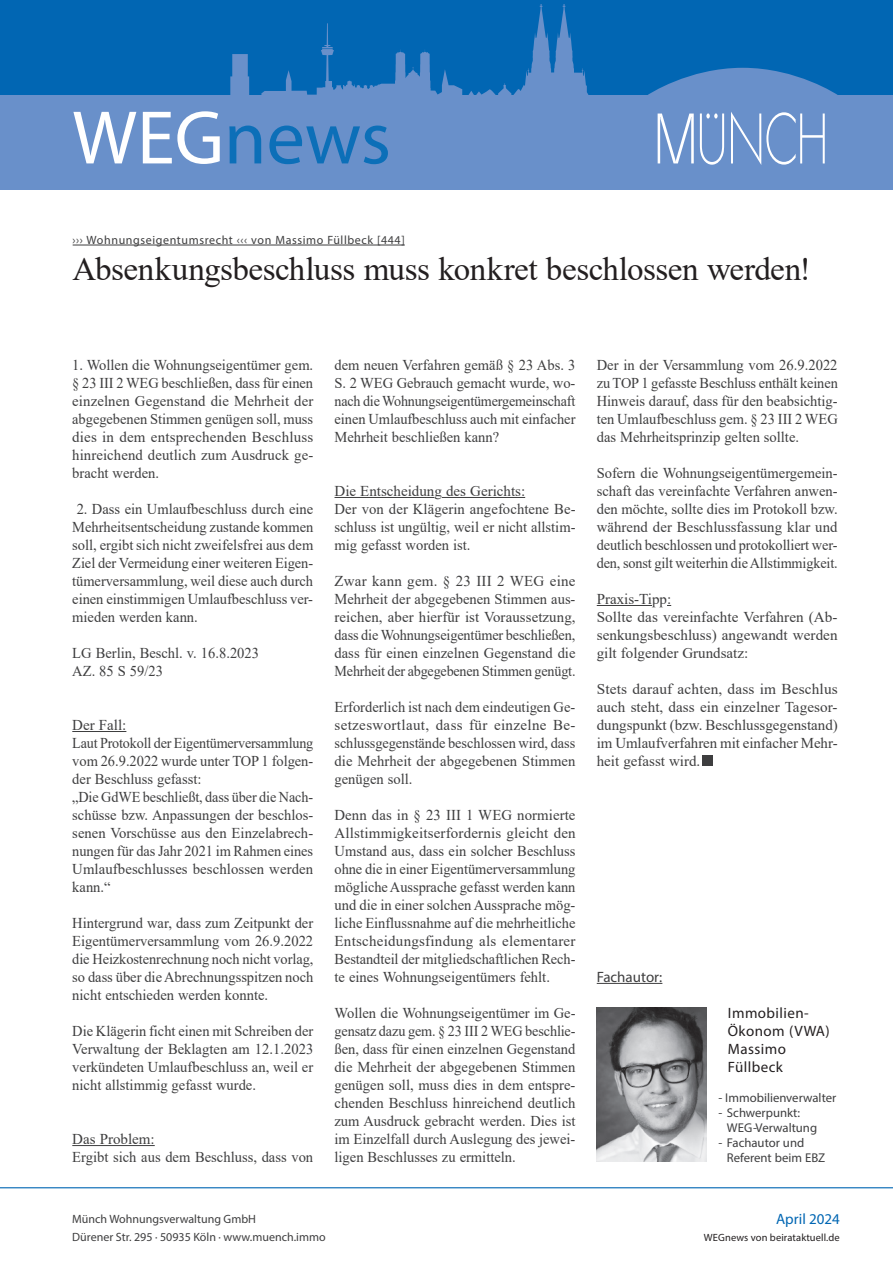
<style>
.page{position:relative;width:893px;height:1263px;background:#fff}
.page>*{position:absolute;margin:0;border:0;box-sizing:border-box;transform-origin:0 0}
.t1{font:76.5px "Myriad Pro";color:#0c6fb8}
.t2{font:33px "Times New Roman";letter-spacing:-.015em;color:#231f20}
.t3{font:15px/18px "Times New Roman";color:#3e3e3f;text-align:justify}
.t4{font:15px/18px "Times New Roman";color:#3e3e3f;text-align:justify;scale:.96 1}
.t5{font:15px/18px "Myriad Pro";letter-spacing:.03em;color:#231f20}
.t6{font:15px "Myriad Pro";color:#3e3e3f}
.t7{font:15px "Myriad Pro";color:#0166b3}
.t8{font:12.75px/15px "Myriad Pro";color:#3e3e3f}
.t9{font:12px "Myriad Pro";color:#3e3e3f}
.t10{font:12px "Myriad Pro";letter-spacing:.05em;color:#3e3e3f}
.t11{font:10.5px "Myriad Pro";letter-spacing:.01em;color:#231f20}
.s1{color:#fff}
</style>
<div class="page">
<div style="left:0;top:95px;width:893px;height:95px;background:#6990ca"></div>
<hr style="left:0;top:1187px;width:893px;height:1px;background:#0166b3">
<div style="left:0;top:0;width:893px;height:95px;background:#0166b3"></div>
<svg style="left:221px;top:4px;width:372px;height:141px"></svg>
<svg style="left:648px;top:68px;width:189px;height:122px;background:#6b94cc"></svg>
<img style="left:597px;top:1007px;width:110px;height:155px">
<hr style="left:597px;top:983px;width:65px;height:1px;background:#3e3e3f">
<hr style="left:72px;top:731px;width:54px;height:1px;background:#3e3e3f">
<hr style="left:72px;top:1145px;width:83px;height:1px;background:#3e3e3f">
<hr style="left:334px;top:497px;width:100px;height:1px;background:#3e3e3f">
<hr style="left:442px;top:497px;width:83px;height:1px;background:#3e3e3f">
<hr style="left:73px;top:245px;width:332px;height:1px;background:#3e3e3f">
<hr style="left:597px;top:605px;width:55px;height:1px;background:#3e3e3f">
<div style="left:702px;top:755px;width:10px;height:11px;background:#3e3e3f"></div>
<h1 class="t1" style="left:72px;top:91px;width:320px"><span class="s1">WEG</span>news</h1>
<p class="t10" style="left:73px;top:232px;width:334px">››› Wohnungseigentumsrecht ‹‹‹ von Massimo Füllbeck [444]</p>
<h2 class="t2" style="left:72px;top:245px;width:740px">Absenkungsbeschluss muss konkret beschlossen werden!</h2>
<p class="t3" style="left:72px;top:355px;width:243px">1. Wollen die Wohnungseigentümer gem. § 23 III 2 WEG beschließen, dass für einen einzelnen Gegenstand die Mehrheit der abgegebenen Stimmen genügen soll, muss dies in dem entsprechenden Beschluss hinreichend deutlich zum Ausdruck ge&shy;bracht werden.</p>
<p class="t3" style="left:72px;top:499px;width:243px">2. Dass ein Umlaufbeschluss durch eine Mehrheitsentscheidung zustande kommen soll, ergibt sich nicht zweifelsfrei aus dem Ziel der Vermeidung einer weiteren Eigen&shy;tümerversammlung, weil diese auch durch einen einstimmigen Umlaufbeschluss ver&shy;mieden werden kann.</p>
<p class="t3" style="left:72px;top:643px;width:188px">LG Berlin, Beschl. v. 16.8.2023<br>AZ. 85 S 59/23</p>
<p class="t3" style="left:72px;top:715px;width:243px;text-align:left">Der Fall:<br>Laut Protokoll der Eigentümerversammlung vom 26.9.2022 wurde unter TOP 1 folgen&shy;der Beschluss gefasst:<br>„Die GdWE beschließt, dass über die Nach&shy;schüsse bzw. Anpassungen der beschlos&shy;senen Vorschüsse aus den Einzelabrech&shy;nungen für das Jahr 2021 im Rahmen eines<br>Umlaufbeschlusses beschlossen werden kann.“</p>
<p class="t3" style="left:72px;top:913px;width:243px">Hintergrund war, dass zum Zeitpunkt der Eigentümerversammlung vom 26.9.2022 die Heizkostenrechnung noch nicht vorlag, so dass über die Abrechnungsspitzen noch nicht entschieden werden konnte.</p>
<p class="t4" style="left:72px;top:1021px;width:253px">Die Klägerin ficht einen mit Schreiben der Verwaltung der Beklagten am 12.1.2023 verkündeten Umlaufbeschluss an, weil er nicht allstimmig gefasst wurde.</p>
<p class="t3" style="left:72px;top:1129px;width:242px">Das Problem:<br>Ergibt sich aus dem Beschluss, dass von</p>
<p class="t3" style="left:334px;top:355px;width:242px">dem neuen Verfahren gemäß § 23 Abs. 3<br>S. 2 WEG Gebrauch gemacht wurde, wo&shy;nach die Wohnungseigentümergemeinschaft einen Umlaufbeschluss auch mit einfacher Mehrheit beschließen kann?</p>
<p class="t3" style="left:334px;top:481px;width:243px;text-align:left">Die Entscheidung des Gerichts:<br>Der von der Klägerin angefochtene Be&shy;schluss ist ungültig, weil er nicht allstim&shy;mig gefasst worden ist.</p>
<p class="t3" style="left:334px;top:571px;width:243px">Zwar kann gem. § 23 III 2 WEG eine Mehrheit der abgegebenen Stimmen aus&shy;reichen, aber hierfür ist Voraussetzung, dass die Wohnungseigentümer beschließen, dass für einen einzelnen Gegenstand die Mehrheit der abgegebenen Stimmen genügt.</p>
<p class="t3" style="left:334px;top:697px;width:243px">Erforderlich ist nach dem eindeutigen Ge&shy;setzeswortlaut, dass für einzelne Be&shy;schlussgegenstände beschlossen wird, dass die Mehrheit der abgegebenen Stimmen genügen soll.</p>
<p class="t3" style="left:334px;top:805px;width:243px">Denn das in § 23 III 1 WEG normierte Allstimmigkeitserfordernis gleicht den Umstand aus, dass ein solcher Beschluss ohne die in einer Eigentümerversammlung mögliche Aussprache gefasst werden kann und die in einer solchen Aussprache mög&shy;liche Einflussnahme auf die mehrheitliche Entscheidungsfindung als elementarer Bestandteil der mitgliedschaftlichen Rech&shy;te eines Wohnungseigentümers fehlt.</p>
<p class="t3" style="left:334px;top:1003px;width:243px">Wollen die Wohnungseigentümer im Ge&shy;gensatz dazu gem. § 23 III 2 WEG beschlie&shy;ßen, dass für einen einzelnen Gegenstand die Mehrheit der abgegebenen Stimmen genügen soll, muss dies in dem entspre&shy;chenden Beschluss hinreichend deutlich zum Ausdruck gebracht werden. Dies ist im Einzelfall durch Auslegung des jewei&shy;ligen Beschlusses zu ermitteln.</p>
<p class="t3" style="left:597px;top:355px;width:243px">Der in der Versammlung vom 26.9.2022 zu TOP 1 gefasste Beschluss enthält keinen Hinweis darauf, dass für den beabsichtig&shy;ten Umlaufbeschluss gem. § 23 III 2 WEG das Mehrheitsprinzip gelten sollte.</p>
<p class="t3" style="left:597px;top:463px;width:243px">Sofern die Wohnungseigentümergemein&shy;schaft das vereinfachte Verfahren anwen&shy;den möchte, sollte dies im Protokoll bzw. während der Beschlussfassung klar und deutlich beschlossen und protokolliert wer&shy;den, sonst gilt weiterhin die Allstimmigkeit.</p>
<p class="t3" style="left:597px;top:589px;width:242px;text-align:left">Praxis-Tipp:<br>Sollte das vereinfachte Verfahren (Ab&shy;senkungsbeschluss) angewandt werden gilt folgender Grundsatz:</p>
<p class="t3" style="left:597px;top:679px;width:243px">Stets darauf achten, dass im Beschlus auch steht, dass ein einzelner Tagesor&shy;dungspunkt (bzw. Beschlussgegenstand) im Umlaufverfahren mit einfacher Mehr&shy;heit gefasst wird.</p>
<p class="t6" style="left:597px;top:967px;width:67px">Fachautor:</p>
<p class="t5" style="left:728px;top:1004px;width:103px">Immobilien-<br>Ökonom (VWA)<br>Massimo<br>Füllbeck</p>
<p class="t8" style="left:718px;top:1090px;width:119px">- Immobilienverwalter</p>
<p class="t8" style="left:727px;top:1105px;width:92px;text-indent:-9px">- Schwerpunkt:<br>WEG-Verwaltung</p>
<p class="t8" style="left:727px;top:1135px;width:100px;text-indent:-9px">- Fachautor und<br>Referent beim EBZ</p>
<p class="t9" style="left:72px;top:1212px;width:185px">Münch Wohnungsverwaltung GmbH</p>
<p class="t7" style="left:776px;top:1209px;width:65px">April 2024</p>
<p class="t9" style="left:72px;top:1230px;width:255px">Dürener Str. 295 · 50935 Köln · www.muench.immo</p>
<p class="t11" style="left:704px;top:1231px;width:137px">WEGnews von beirataktuell.de</p>
</div>
